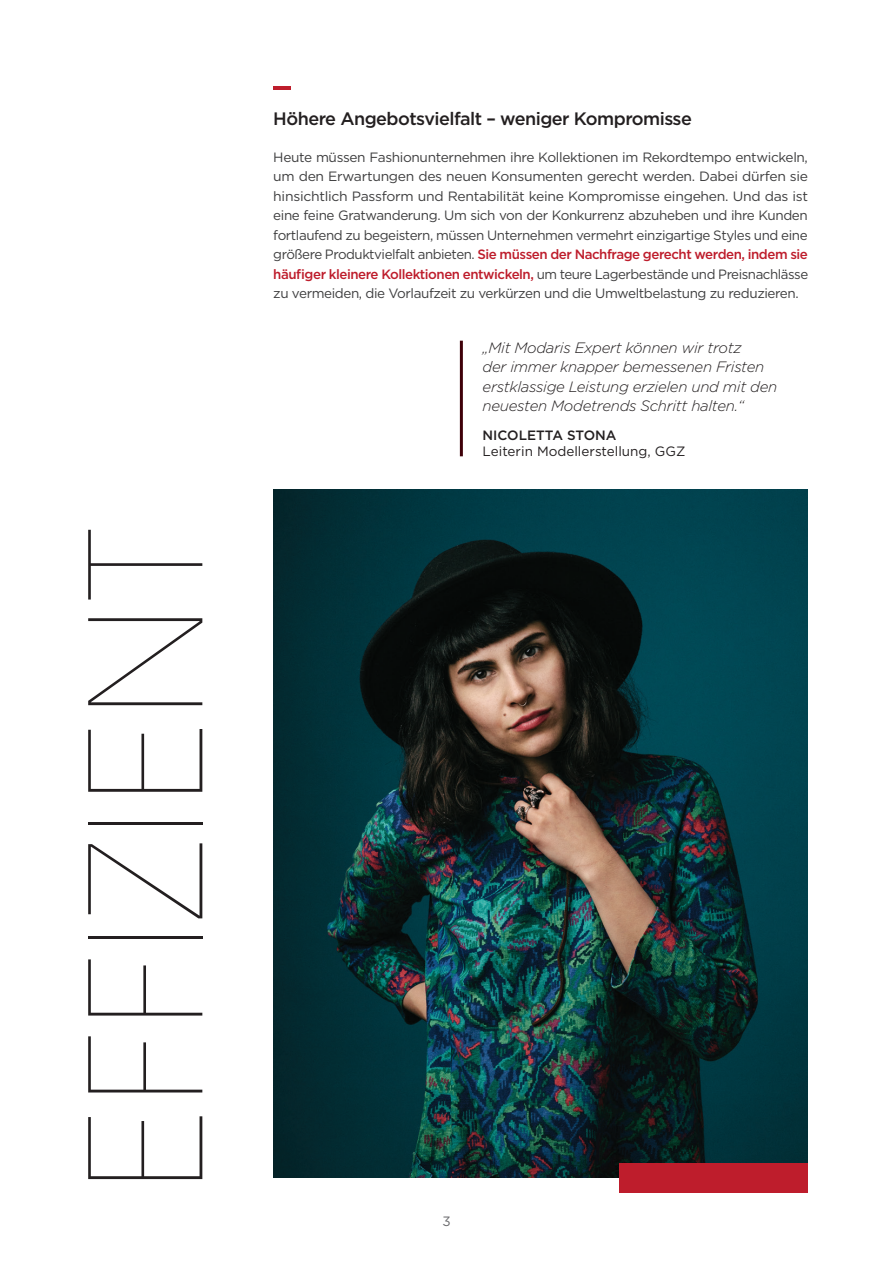
<style>
.page{position:relative;width:893px;height:1263px;background:#fff}
.page>*{position:absolute;margin:0;border:0;box-sizing:border-box;transform-origin:0 0}
.t1{font:100 189px "Ambassador Plus Sans";letter-spacing:-.01em;color:#231f20}
.t2{font:500 18px "Gotham";letter-spacing:-.03em;color:#231f20}
.t3{font:italic 300 15px/19.5px "Gotham";letter-spacing:-.02em;color:#231f20}
.t4{font:13.5px/19.5px "Gotham";letter-spacing:-.03em;color:#3e3e3f;text-align:justify}
.t5{font:13.5px "Gotham";color:#231f20}
.t6{font:500 13.5px "Gotham";color:#231f20}
.t7{font:13.5px "Gotham";color:#69696c}
.s1{font-weight:500;color:#be1d2c}
</style>
<div class="page">
<hr style="left:273px;top:86px;width:17px;height:4px;background:#be1d2c">
<img style="left:273px;top:489px;width:535px;height:689px">
<div style="left:620px;top:1163px;width:188px;height:30px;background:#be1d2c"></div>
<hr style="left:460px;top:341px;width:3px;height:115px;background:#3f0009">
<h1 class="t1" style="left:57px;top:1195px;width:671px;rotate:-90deg">effizient</h1>
<h2 class="t2" style="left:273px;top:107px;width:420px">Höhere Angebotsvielfalt – weniger Kompromisse</h2>
<p class="t4" style="left:273px;top:147px;width:536px">Heute müssen Fashionunternehmen ihre Kollektionen im Rekordtempo entwickeln, um den Erwartungen des neuen Konsumenten gerecht werden. Dabei dürfen sie hinsichtlich Passform und Rentabilität keine Kompromisse eingehen. Und das ist eine feine Gratwanderung. Um sich von der Konkurrenz abzuheben und ihre Kunden fortlaufend zu begeistern, müssen Unternehmen vermehrt einzigartige Styles und eine größere Produktvielfalt anbieten. <span class="s1">Sie müssen der Nachfrage gerecht werden, indem sie häufiger kleinere Kollektionen entwickeln,</span> um teure Lagerbestände und Preisnachlässe zu vermeiden, die Vorlaufzeit zu verkürzen und die Umweltbelastung zu reduzieren.</p>
<p class="t3" style="left:483px;top:337px;width:296px">„Mit Modaris Expert können wir trotz<br>der immer knapper bemessenen Fristen erstklassige Leistung erzielen und mit den neuesten Modetrends Schritt halten.“</p>
<p class="t6" style="left:483px;top:426px;width:135px">NICOLETTA STONA</p>
<p class="t5" style="left:483px;top:443px;width:204px">Leiterin Modellerstellung, GGZ</p>
<p class="t7" style="left:442px;top:1212px;width:10px">3</p>
</div>
